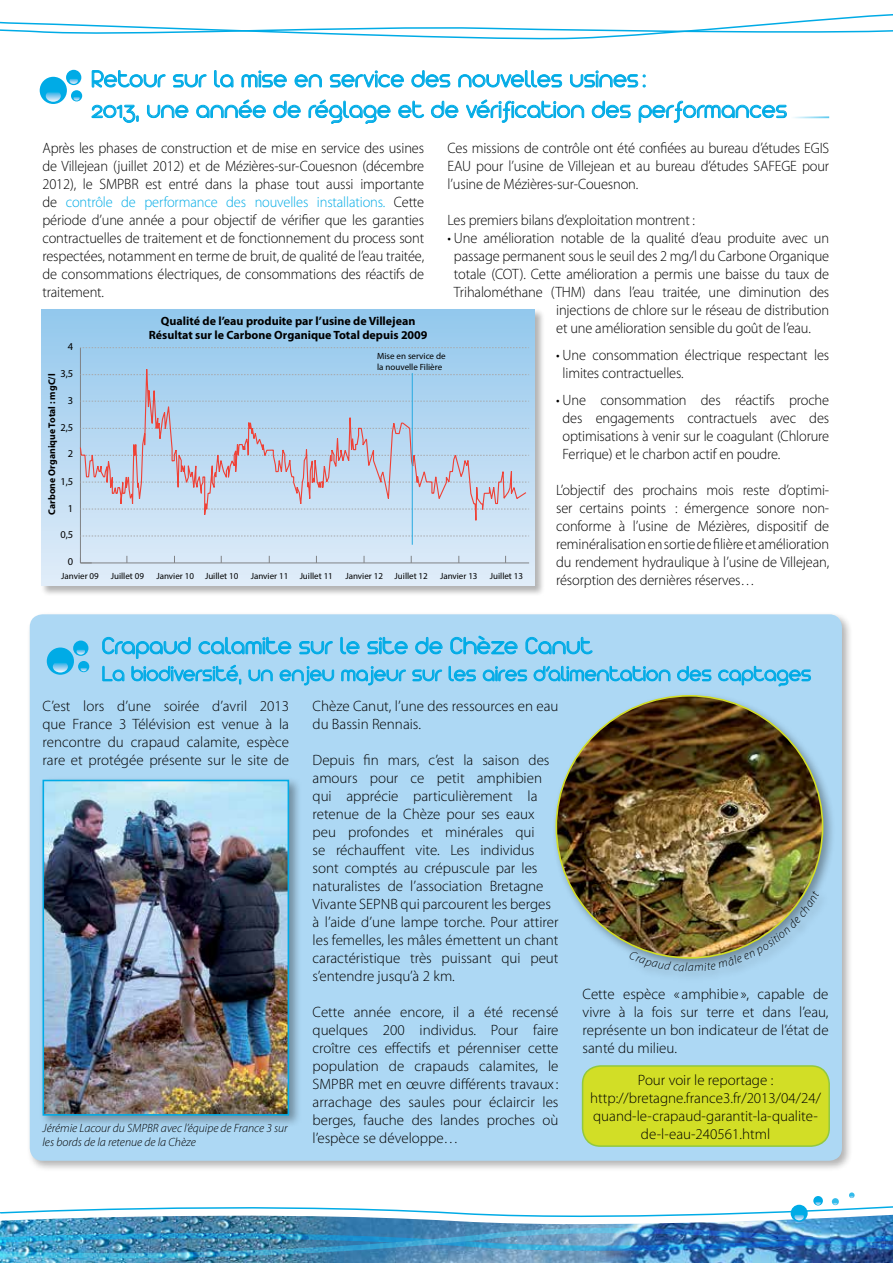
<style>
.page{position:relative;width:893px;height:1263px;background:#fff}
.page>*{position:absolute;margin:0;border:0;box-sizing:border-box;transform-origin:0 0}
.t1{font:300 25.5px/30.6px "Arista 2.0";letter-spacing:.02em;color:#00abe6}
.t2{font:300 22.5px "Arista 2.0";letter-spacing:.02em;color:#00abe6}
.t3{font:300 15px/18px "Myriad Pro";letter-spacing:-.005em;color:#000;text-align:justify;scale:.96 1}
.t4{font:300 15px/18px "Myriad Pro";letter-spacing:-.005em;color:#000;text-align:justify}
.t5{font:700 12px/14.4px "Myriad Pro";color:#000;text-align:center}
.t6{font:italic 300 12px/14.4px "Myriad Pro";color:#000}
.t7{font:10.5px "Myriad Pro";color:#000}
.t8{font:700 9.75px "Myriad Pro";color:#000}
.t9{font:9px/10.8px "Myriad Pro";color:#000}
.s1{color:#00abe6}
</style>
<div class="page">
<img style="left:0;top:1192px;width:893px;height:71px">
<div style="left:27px;top:611px;width:826px;height:561px;background:#000;opacity:.3"></div>
<div style="left:30px;top:614px;width:812px;height:547px;background:#add8f4;border-radius:13px"></div>
<svg style="left:0;top:14px;width:893px;height:26px"></svg>
<div style="left:40px;top:77px;width:27px;height:27px;background:#00abe6;border-radius:50%"></div>
<svg style="left:46px;top:92px;width:15px;height:10px"></svg>
<div style="left:66px;top:70px;width:15px;height:15px;background:#00abe6;border-radius:50%"></div>
<svg style="left:69px;top:79px;width:9px;height:5px"></svg>
<div style="left:71px;top:90px;width:11px;height:11px;background:#00abe6;border-radius:50%"></div>
<svg style="left:73px;top:97px;width:7px;height:4px"></svg>
<svg style="left:340px;top:637px;width:20px;height:17px"></svg>
<svg style="left:367px;top:637px;width:41px;height:18px"></svg>
<svg style="left:415px;top:637px;width:28px;height:17px"></svg>
<svg style="left:450px;top:635px;width:68px;height:20px"></svg>
<svg style="left:525px;top:637px;width:68px;height:18px"></svg>
<svg style="left:102px;top:637px;width:232px;height:49px"></svg>
<svg style="left:341px;top:666px;width:65px;height:20px"></svg>
<svg style="left:412px;top:669px;width:30px;height:13px"></svg>
<svg style="left:448px;top:665px;width:28px;height:16px"></svg>
<svg style="left:483px;top:666px;width:44px;height:16px"></svg>
<svg style="left:533px;top:665px;width:138px;height:17px"></svg>
<svg style="left:677px;top:665px;width:35px;height:16px"></svg>
<svg style="left:718px;top:665px;width:93px;height:21px"></svg>
<div style="left:39px;top:776px;width:263px;height:352px;background:#000;opacity:.35"></div>
<img style="left:46px;top:783px;width:240px;height:330px">
<div style="left:43px;top:780px;width:246px;height:336px;border:2px solid #00abe6"></div>
<div style="left:47px;top:647px;width:27px;height:28px;background:#00abe6;border-radius:50%"></div>
<svg style="left:53px;top:663px;width:15px;height:9px"></svg>
<div style="left:73px;top:640px;width:15px;height:16px;background:#00abe6;border-radius:50%"></div>
<svg style="left:77px;top:650px;width:8px;height:5px"></svg>
<div style="left:78px;top:661px;width:11px;height:11px;background:#00abe6;border-radius:50%"></div>
<svg style="left:81px;top:668px;width:6px;height:3px"></svg>
<svg style="left:91px;top:70px;width:75px;height:18px"></svg>
<svg style="left:173px;top:74px;width:34px;height:14px"></svg>
<svg style="left:214px;top:70px;width:20px;height:18px"></svg>
<svg style="left:241px;top:70px;width:46px;height:18px"></svg>
<svg style="left:294px;top:74px;width:28px;height:14px"></svg>
<svg style="left:330px;top:70px;width:74px;height:18px"></svg>
<svg style="left:411px;top:70px;width:40px;height:18px"></svg>
<svg style="left:458px;top:70px;width:104px;height:18px"></svg>
<svg style="left:570px;top:70px;width:76px;height:18px"></svg>
<svg style="left:91px;top:104px;width:48px;height:19px"></svg>
<svg style="left:147px;top:104px;width:42px;height:14px"></svg>
<svg style="left:196px;top:99px;width:70px;height:19px"></svg>
<svg style="left:273px;top:100px;width:28px;height:18px"></svg>
<svg style="left:308px;top:99px;width:83px;height:25px"></svg>
<svg style="left:398px;top:100px;width:26px;height:18px"></svg>
<svg style="left:431px;top:100px;width:28px;height:18px"></svg>
<svg style="left:466px;top:99px;width:118px;height:24px"></svg>
<svg style="left:592px;top:100px;width:39px;height:18px"></svg>
<svg style="left:638px;top:100px;width:149px;height:23px"></svg>
<div style="left:552px;top:692px;width:284px;height:291px;background:#000;opacity:.35"></div>
<img style="left:556px;top:696px;width:267px;height:262px">
<div style="left:41px;top:308px;width:504px;height:288px;background:#000;opacity:.3"></div>
<div style="left:42px;top:310px;width:493px;height:276px;background:linear-gradient(to bottom,#93c8ed,#e0ecf9)"></div>
<hr style="left:80px;top:562px;width:449px;height:1px;background:#808285">
<hr style="left:80px;top:348px;width:1px;height:215px;background:#808285">
<svg style="left:81px;top:557px;width:11px;height:6px"></svg>
<svg style="left:79px;top:339px;width:448px;height:213px;background:#bad2ea"></svg>
<hr style="left:412px;top:373px;width:1px;height:172px;background:#27aae1">
<hr style="left:791px;top:116px;width:38px;height:2px;background:#00abe6">
<div style="left:583px;top:1066px;width:246px;height:80px;background:#d2de26;border-radius:18px"></div>
<div style="left:582px;top:1065px;width:248px;height:82px;border:2px solid #92c83e;border-radius:18px"></div>
<img style="left:629px;top:890px;width:191px;height:81px">
<h1 class="t1" style="left:91px;top:62px;width:697px">Retour sur la mise en service des nouvelles usines :<br>2013, une année de réglage et de vérification des performances</h1>
<p class="t3" style="left:43px;top:139px;width:399px">Après les phases de construction et de mise en service des usines de Villejean (juillet 2012) et de Mézières-sur-Couesnon (décembre 2012), le SMPBR est entré dans la phase tout aussi importante de <span class="s1">contrôle de performance des nouvelles installations.</span> Cette période d’une année a pour objectif de vérifier que les garanties contractuelles de traitement et de fonctionnement du process sont respectées, notamment en terme de bruit, de qualité de l’eau traitée, de consommations électriques, de consommations des réactifs de traitement.</p>
<p class="t3" style="left:448px;top:139px;width:399px">Ces missions de contrôle ont été confiées au bureau d’études EGIS EAU pour l’usine de Villejean et au bureau d’études SAFEGE pour l’usine de Mézières-sur-Couesnon.</p>
<p class="t3" style="left:448px;top:211px;width:259px">Les premiers bilans d’exploitation montrent :</p>
<p class="t3" style="left:448px;top:229px;width:399px">• Une amélioration notable de la qualité d’eau produite avec un</p>
<p class="t3" style="left:454px;top:247px;width:392px">passage permanent sous le seuil des 2 mg/l du Carbone Organique</p>
<p class="t3" style="left:454px;top:265px;width:392px">totale (COT). Cette amélioration a permis une baisse du taux de</p>
<p class="t3" style="left:454px;top:283px;width:392px">Trihalométhane (THM) dans l’eau traitée, une diminution des</p>
<p class="t3" style="left:556px;top:301px;width:286px">injections de chlore sur le réseau de distribution</p>
<p class="t3" style="left:556px;top:319px;width:267px">et une amélioration sensible du goût de l’eau.</p>
<p class="t3" style="left:563px;top:346px;width:279px;text-indent:-6px">• Une consommation électrique respectant les limites contractuelles.</p>
<p class="t3" style="left:563px;top:391px;width:279px;text-indent:-6px">• Une consommation des réactifs proche des engagements contractuels avec des optimisations à venir sur le coagulant (Chlorure Ferrique) et le charbon actif en poudre.</p>
<p class="t3" style="left:556px;top:481px;width:286px">L’objectif des prochains mois reste d’optimi&shy;ser certains points : émergence sonore non&shy;conforme à l’usine de Mézières, dispositif de reminéralisation en sortie de filière et amélioration du rendement hydraulique à l’usine de Villejean, résorption des dernières réserves…</p>
<p class="t5" style="left:149px;top:314px;width:280px">Qualité de l’eau produite par l’usine de Villejean<br>Résultat sur le Carbone Organique Total depuis 2009</p>
<p class="t7" style="left:68px;top:340px;width:7px">4</p>
<p class="t9" style="left:377px;top:351px;width:70px">Mise en service de la nouvelle Filière</p>
<p class="t7" style="left:60px;top:367px;width:14px">3,5</p>
<p class="t8" style="left:47px;top:514px;width:142px;rotate:-90deg">Carbone Organique Total : mgC/l</p>
<p class="t7" style="left:68px;top:394px;width:7px">3</p>
<p class="t7" style="left:60px;top:421px;width:14px">2,5</p>
<p class="t7" style="left:68px;top:447px;width:7px">2</p>
<p class="t7" style="left:60px;top:475px;width:14px">1,5</p>
<p class="t7" style="left:68px;top:502px;width:7px">1</p>
<p class="t7" style="left:60px;top:528px;width:14px">0,5</p>
<p class="t7" style="left:68px;top:555px;width:7px">0</p>
<p class="t9" style="left:61px;top:570px;width:39px">Janvier 09</p>
<p class="t9" style="left:111px;top:570px;width:35px">Juillet 09</p>
<p class="t9" style="left:156px;top:570px;width:83px">Janvier 10 Juillet 10</p>
<p class="t9" style="left:251px;top:570px;width:39px">Janvier 11</p>
<p class="t9" style="left:300px;top:570px;width:35px">Juillet 11</p>
<p class="t9" style="left:345px;top:570px;width:39px">Janvier 12</p>
<p class="t9" style="left:395px;top:570px;width:35px">Juillet 12</p>
<p class="t9" style="left:440px;top:570px;width:39px">Janvier 13</p>
<p class="t9" style="left:490px;top:570px;width:35px">Juillet 13</p>
<h1 class="t1" style="left:102px;top:628px;width:492px">Crapaud calamite sur le site de Chèze Canut</h1>
<h2 class="t2" style="left:102px;top:658px;width:710px">La biodiversité, un enjeu majeur sur les aires d’alimentation des captages</h2>
<p class="t4" style="left:43px;top:697px;width:248px">C’est lors d’une soirée d’avril 2013 que France 3 Télévision est venue à la rencontre du crapaud calamite, espèce rare et protégée présente sur le site de</p>
<p class="t4" style="left:313px;top:697px;width:248px">Chèze Canut, l’une des ressources en eau du Bassin Rennais.</p>
<p class="t4" style="left:313px;top:751px;width:248px;text-align:left">Depuis fin mars, c’est la saison des amours pour ce petit amphibien qui apprécie particulièrement la retenue de la Chèze pour ses eaux peu profondes et minérales qui<br>se réchauffent vite. Les individus sont comptés au crépuscule par les naturalistes de l’association Bretagne Vivante SEPNB qui parcourent les berges à l’aide d’une lampe torche. Pour attirer les femelles, les mâles émettent un chant caractéristique très puissant qui peut s’entendre jusqu’à 2 km.</p>
<p class="t4" style="left:313px;top:1003px;width:248px">Cette année encore, il a été recensé quelques 200 individus. Pour faire croître ces effectifs et pérenniser cette population de crapauds calamites, le SMPBR met en œuvre différents travaux : arrachage des saules pour éclaircir les berges, fauche des landes proches où l’espèce se développe…</p>
<p class="t4" style="left:583px;top:985px;width:248px">Cette espèce « amphibie », capable de vivre à la fois sur terre et dans l’eau, représente un bon indicateur de l’état de santé du milieu.</p>
<p class="t4" style="left:590px;top:1070px;width:232px;text-align:center">Pour voir le reportage : http://bretagne.france3.fr/2013/04/24/ quand-le-crapaud-garantit-la-qualite&shy;de-l-eau-240561.html</p>
<p class="t6" style="left:43px;top:1120px;width:247px">Jérémie Lacour du SMPBR avec l’équipe de France 3 sur les bords de la retenue de la Chèze</p>
</div>
